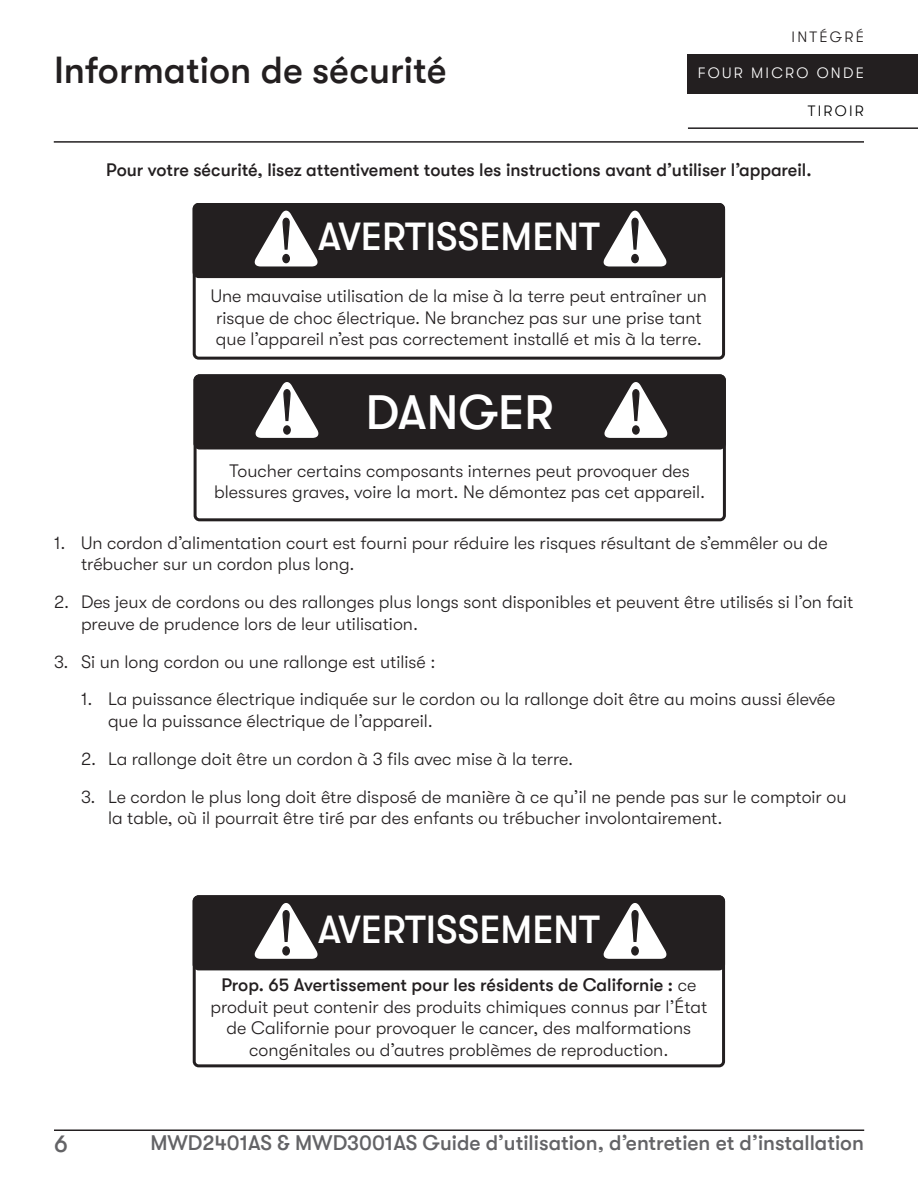
<style>
.page{position:relative;width:918px;height:1188px;background:#fff}
.page>*{position:absolute;margin:0;border:0;box-sizing:border-box;transform-origin:0 0}
.t1{font:500 48px "GT Walsheim";color:#fff}
.t2{font:500 39px "GT Walsheim";color:#fff}
.t3{font:500 37.5px "GT Walsheim";color:#231f20}
.t4{font:500 24px "GT Walsheim";color:#636366}
.t5{font:500 21px "GT Walsheim";color:#636366}
.t6{font:300 18px/21.6px "GT Walsheim";color:#231f20}
.t7{font:500 18px "GT Walsheim";color:#231f20}
.t8{font:300 15px "GT Walsheim";letter-spacing:.15em;color:#fff}
.t9{font:300 15px "GT Walsheim";letter-spacing:.15em;color:#231f20}
.t10{font:300 15px "GT Walsheim";letter-spacing:.15em;color:#000}
.s1{font-weight:500}
</style>
<div class="page">
<div style="left:688px;top:54px;width:230px;height:40px;background:#231f20"></div>
<hr style="left:688px;top:127px;width:230px;height:2px;background:#231f20">
<hr style="left:54px;top:141px;width:810px;height:2px;background:#231f20">
<hr style="left:54px;top:1130px;width:810px;height:1px;background:#231f20">
<div style="left:193px;top:895px;width:532px;height:75px;background:#231f20;border-radius:6px"></div>
<svg style="left:254px;top:903px;width:64px;height:56px"></svg>
<svg style="left:603px;top:903px;width:64px;height:56px"></svg>
<div style="left:193px;top:895px;width:532px;height:172px;border:3px solid #231f20;border-radius:4px"></div>
<div style="left:194px;top:374px;width:532px;height:76px;background:#231f20;border-radius:6px"></div>
<svg style="left:255px;top:382px;width:64px;height:56px"></svg>
<svg style="left:604px;top:382px;width:64px;height:56px"></svg>
<div style="left:194px;top:374px;width:532px;height:147px;border:3px solid #231f20;border-radius:4px"></div>
<div style="left:193px;top:203px;width:532px;height:75px;background:#231f20;border-radius:6px"></div>
<svg style="left:254px;top:210px;width:64px;height:57px"></svg>
<svg style="left:603px;top:210px;width:64px;height:57px"></svg>
<div style="left:193px;top:203px;width:532px;height:157px;border:3px solid #231f20;border-radius:4px"></div>
<h3 class="t3" style="left:54px;top:49px;width:394px">Information de sécurité</h3>
<p class="t9" style="left:792px;top:28px;width:74px">INTÉGRÉ</p>
<p class="t8" style="left:698px;top:64px;width:168px">FOUR MICRO ONDE</p>
<p class="t10" style="left:808px;top:102px;width:58px">TIROIR</p>
<p class="t7" style="left:106px;top:159px;width:707px">Pour votre sécurité, lisez attentivement toutes les instructions avant d’utiliser l’appareil.</p>
<h2 class="t2" style="left:318px;top:215px;width:284px">AVERTISSEMENT</h2>
<p class="t6" style="left:211px;top:285px;width:498px">Une mauvaise utilisation de la mise à la terre peut entraîner un risque de choc électrique. Ne branchez pas sur une prise tant que l’appareil n’est pas correctement installé et mis à la terre.</p>
<h1 class="t1" style="left:366px;top:385px;width:189px">DANGER</h1>
<p class="t6" style="left:214px;top:460px;width:493px;text-align:center">Toucher certains composants internes peut provoquer des blessures graves, voire la mort. Ne démontez pas cet appareil.</p>
<p class="t6" style="left:81px;top:532px;width:748px;text-indent:-27px">1. Un cordon d’alimentation court est fourni pour réduire les risques résultant de s’emmêler ou de trébucher sur un cordon plus long.</p>
<p class="t6" style="left:81px;top:591px;width:774px;text-indent:-27px">2. Des jeux de cordons ou des rallonges plus longs sont disponibles et peuvent être utilisés si l’on fait preuve de prudence lors de leur utilisation.</p>
<p class="t6" style="left:54px;top:651px;width:383px">3. Si un long cordon ou une rallonge est utilisé :</p>
<p class="t6" style="left:108px;top:689px;width:729px;text-indent:-27px">1. La puissance électrique indiquée sur le cordon ou la rallonge doit être au moins aussi élevée que la puissance électrique de l’appareil.</p>
<p class="t6" style="left:81px;top:748px;width:494px">2. La rallonge doit être un cordon à 3 fils avec mise à la terre.</p>
<p class="t6" style="left:108px;top:786px;width:740px;text-indent:-27px">3. Le cordon le plus long doit être disposé de manière à ce qu’il ne pende pas sur le comptoir ou la table, où il pourrait être tiré par des enfants ou trébucher involontairement.</p>
<h2 class="t2" style="left:318px;top:907px;width:284px">AVERTISSEMENT</h2>
<p class="t6" style="left:210px;top:974px;width:498px;text-align:center"><span class="s1">Prop. 65 Avertissement pour les résidents de Californie :</span> ce produit peut contenir des produits chimiques connus par l’État de Californie pour provoquer le cancer, des malformations congénitales ou d’autres problèmes de reproduction.</p>
<h3 class="t4" style="left:54px;top:1131px;width:15px">6</h3>
<p class="t5" style="left:150px;top:1131px;width:715px">MWD2401AS &amp; MWD3001AS Guide d’utilisation, d’entretien et d’installation</p>
</div>
